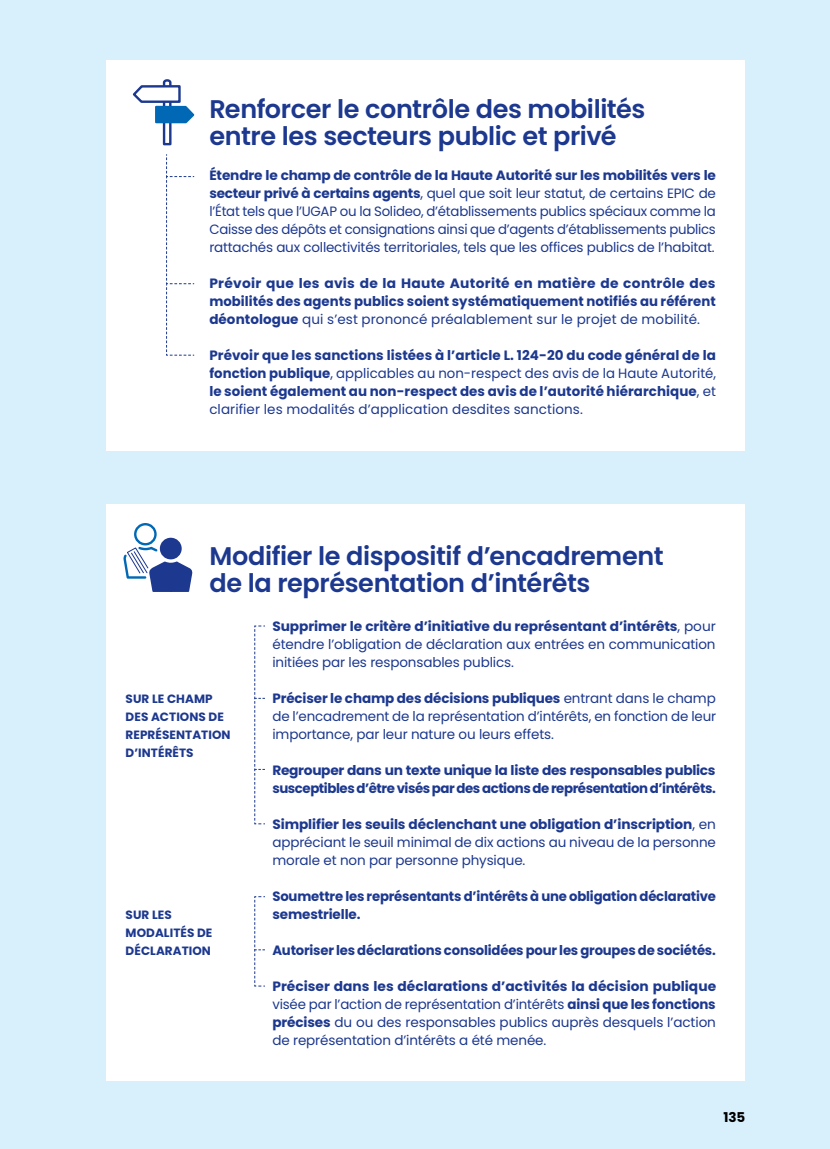
<style>
.page{position:relative;width:830px;height:1149px;background:#fff}
.page>*{position:absolute;margin:0;border:0;box-sizing:border-box;transform-origin:0 0}
.t1{font:25.5px/27px "Poppins HATVP 600";letter-spacing:-.015em;color:#1c388f}
.t2{font:13.5px/18px "Poppins HATVP 400";letter-spacing:-.01em;color:#1c388f}
.t3{font:13.5px/18px "Poppins HATVP 700";letter-spacing:-.005em;color:#1c388f}
.t4{font:13.5px/18px "Poppins HATVP 700";letter-spacing:-.035em;color:#1c388f}
.t5{font:13.5px "Poppins HATVP 700";color:#000}
.t6{font:12px/18px "Poppins HATVP 700";letter-spacing:.005em;color:#1c388f}
.s1{font-family:"Poppins HATVP 700"}
.s2{font-family:"Poppins HATVP 400"}
</style>
<div class="page">
<div style="left:0;top:0;width:829px;height:1148px;background:#d8effc"></div>
<div style="left:106px;top:504px;width:638px;height:576px;background:#fff"></div>
<div style="left:106px;top:60px;width:638px;height:390px;background:#fff"></div>
<svg style="left:166px;top:154px;width:29px;height:202px"></svg>
<svg style="left:132px;top:79px;width:63px;height:67px"></svg>
<div style="left:134px;top:523px;width:23px;height:22px;border:2px solid #0068b4;border-radius:50%"></div>
<svg style="left:123px;top:544px;width:70px;height:48px"></svg>
<div style="left:161px;top:538px;width:20px;height:20px;background:#1c388f;border-radius:50%"></div>
<div style="left:160px;top:537px;width:22px;height:22px;border:2px solid #1c388f;border-radius:50%"></div>
<svg style="left:254px;top:625px;width:11px;height:199px"></svg>
<svg style="left:254px;top:896px;width:11px;height:90px"></svg>
<h1 class="t1" style="left:209px;top:95px;width:437px">Renforcer le contrôle des mobilités entre les secteurs public et privé</h1>
<p class="t3" style="left:209px;top:166px;width:508px">Étendre le champ de contrôle de la Haute Autorité sur les mobilités vers le</p>
<p class="t2" style="left:209px;top:184px;width:508px;text-align:justify"><span class="s1">secteur privé à certains agents</span>, quel que soit leur statut, de certains EPIC de l’État tels que l’UGAP ou la Solideo, d’établissements publics spéciaux comme la Caisse des dépôts et consignations ainsi que d’agents d’établissements publics rattachés aux collectivités territoriales, tels que les offices publics de l’habitat.</p>
<p class="t3" style="left:209px;top:274px;width:507px">Prévoir que les avis de la Haute Autorité en matière de contrôle des mobilités des agents publics soient systématiquement notifiés au référent</p>
<p class="t2" style="left:209px;top:310px;width:492px"><span class="s1">déontologue</span> qui s’est prononcé préalablement sur le projet de mobilité.</p>
<p class="t3" style="left:209px;top:346px;width:508px">Prévoir que les sanctions listées à l’article L. 124-20 du code général de la</p>
<p class="t2" style="left:209px;top:364px;width:508px"><span class="s1">fonction publique</span>, applicables au non-respect des avis de la Haute Autorité,</p>
<p class="t3" style="left:209px;top:382px;width:508px">le soient également au non-respect des avis de l’autorité hiérarchique<span class="s2">, et</span></p>
<p class="t2" style="left:209px;top:400px;width:375px">clarifier les modalités d’application desdites sanctions.</p>
<h1 class="t1" style="left:209px;top:542px;width:455px">Modifier le dispositif d’encadrement de la représentation d’intérêts</h1>
<p class="t3" style="left:272px;top:616px;width:444px">Supprimer le critère d’initiative du représentant d’intérêts<span class="s2">, pour</span></p>
<p class="t2" style="left:272px;top:634px;width:444px">étendre l’obligation de déclaration aux entrées en communication initiées par les responsables publics.</p>
<p class="t3" style="left:272px;top:688px;width:445px">Préciser le champ des décisions publiques <span class="s2">entrant dans le champ</span></p>
<p class="t2" style="left:272px;top:706px;width:445px">de l’encadrement de la représentation d’intérêts, en fonction de leur importance, par leur nature ou leurs effets.</p>
<p class="t4" style="left:272px;top:760px;width:444px">Regrouper dans un texte unique la liste des responsables publics susceptibles d’être visés par des actions de représentation d’intérêts.</p>
<p class="t3" style="left:272px;top:814px;width:445px">Simplifier les seuils déclenchant une obligation d’inscription<span class="s2">, en</span></p>
<p class="t2" style="left:272px;top:832px;width:445px">appréciant le seuil minimal de dix actions au niveau de la personne morale et non par personne physique.</p>
<p class="t3" style="left:272px;top:886px;width:445px">Soumettre les représentants d’intérêts à une obligation déclarative semestrielle.</p>
<p class="t3" style="left:272px;top:940px;width:443px">Autoriser les déclarations consolidées pour les groupes de sociétés.</p>
<p class="t3" style="left:272px;top:976px;width:445px">Préciser dans les déclarations d’activités la décision publique</p>
<p class="t2" style="left:272px;top:994px;width:445px;text-align:justify">visée par l’action de représentation d’intérêts <span class="s1">ainsi que les fonctions précises</span> du ou des responsables publics auprès desquels l’action de représentation d’intérêts a été menée.</p>
<p class="t6" style="left:126px;top:689px;width:106px">SUR LE CHAMP<br>DES ACTIONS DE<br>REPRÉSENTATION<br>D’INTÉRÊTS</p>
<p class="t6" style="left:126px;top:905px;width:88px">SUR LES<br>MODALITÉS DE<br>DÉCLARATION</p>
<p class="t5" style="left:723px;top:1107px;width:24px">135</p>
</div>
